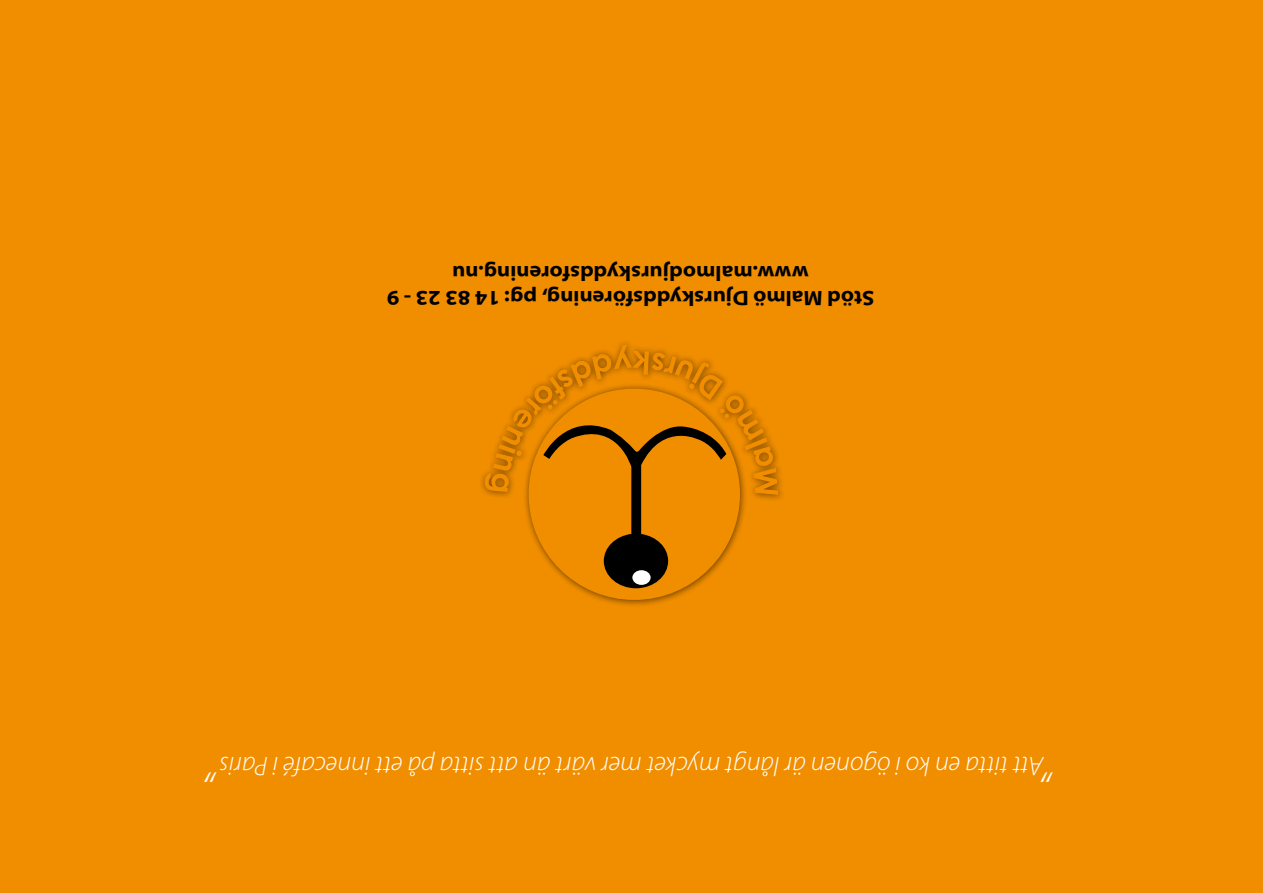
<style>
.page{position:relative;width:1263px;height:893px;background:#f18e00}
.page>*{position:absolute;margin:0;border:0;box-sizing:border-box;transform-origin:0 0}
.t1{font:italic 300 45px "Myriad Pro";color:#fff}
.t2{font:italic 300 27px "Myriad Pro";color:#fff}
.t3{font:700 semi-expanded 21px/25.2px "Myriad Pro";color:#000;text-align:center}
</style>
<div class="page">
<div style="left:478px;top:339px;width:308px;height:268px;background:#000;opacity:.55"></div>
<svg style="left:485px;top:345px;width:293px;height:243px"></svg>
<div style="left:632px;top:570px;width:19px;height:15px;background:#fff;border-radius:50%"></div>
<p class="t3" style="left:874px;top:311px;width:489px;rotate:-180deg">Stöd Malmö Djurskyddsförening, pg: 14 83 23 - 9 www.malmodjurskyddsforening.nu</p>
<p class="t2" style="left:1043px;top:782px;width:825px;rotate:-180deg">Att titta en ko i ögonen är långt mycket mer värt än att sitta på ett innecafé i Paris</p>
<h1 class="t1" style="left:220px;top:793px;width:14px;rotate:-180deg">”</h1>
<h1 class="t1" style="left:1056px;top:793px;width:14px;rotate:-180deg">”</h1>
</div>
